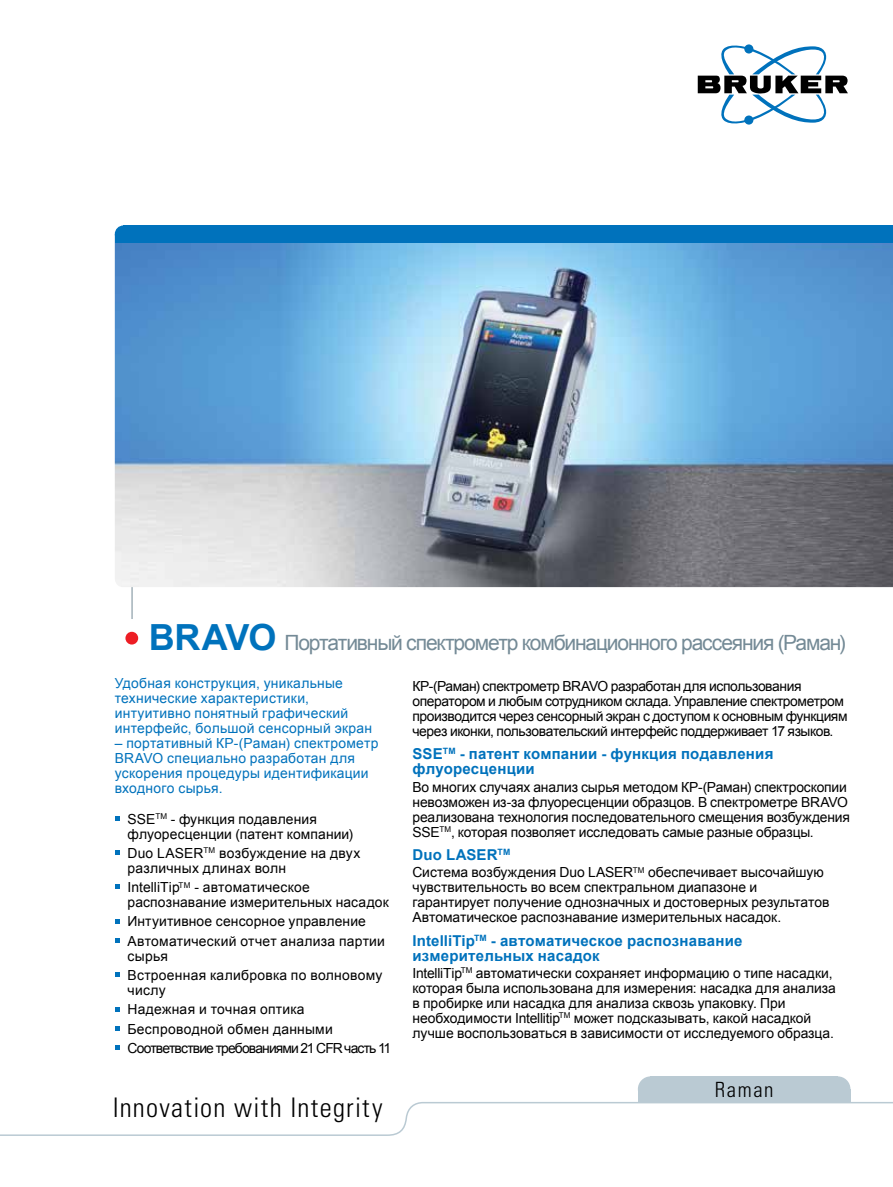
<style>
.page{position:relative;width:893px;height:1187px;background:#fff}
.page>*{position:absolute;margin:0;border:0;box-sizing:border-box;transform-origin:0 0}
.t1{font:300 condensed 27px "Univers";letter-spacing:.05em;color:#000}
.t2{font:21px "Arial";letter-spacing:-.055em;color:#748a96}
.t3{font:300 condensed 21px "Univers";letter-spacing:.075em;color:#000}
.t4{font:700 15px/15px "Arial";letter-spacing:.01em;color:#0072bc}
.t5{font:13.8px/15px "Arial";letter-spacing:-.005em;color:#000}
.t6{font:13.8px/15px "Arial";letter-spacing:-.03em;color:#000}
.t7{font:13.8px/15px "Arial";letter-spacing:.02em;color:#0072bc}
.t8{font:13.8px/19.2px "Arial";letter-spacing:.015em;color:#000}
.t9{font:13.8px/15px "Arial";letter-spacing:.02em;color:#000}
.s1{font-weight:700;font-size:36px;color:#0072bc}
</style>
<div class="page">
<svg style="left:698px;top:44px;width:150px;height:81px"></svg>
<img style="left:115px;top:242px;width:778px;height:345px">
<div style="left:115px;top:225px;width:17px;height:17px;background:#0072bc;border-radius:50%"></div>
<div style="left:123px;top:225px;width:770px;height:17px;background:#0072bc"></div>
<div style="left:115px;top:234px;width:8px;height:8px;background:#0072bc"></div>
<hr style="left:132px;top:587px;width:1px;height:32px;background:#748a96">
<div style="left:125px;top:631px;width:13px;height:13px;background:#ed1d24;border-radius:50%"></div>
<svg style="left:0;top:1101px;width:893px;height:35px"></svg>
<div style="left:638px;top:1089px;width:13px;height:12px;background:#bacad3"></div>
<div style="left:651px;top:1076px;width:187px;height:25px;background:#bacad3"></div>
<div style="left:638px;top:1076px;width:25px;height:25px;background:#bacad3;border-radius:50%"></div>
<div style="left:825px;top:1076px;width:25px;height:25px;background:#bacad3;border-radius:50%"></div>
<div style="left:838px;top:1089px;width:12px;height:12px;background:#bacad3"></div>
<svg style="left:115px;top:816px;width:4px;height:4px"></svg>
<svg style="left:115px;top:850px;width:4px;height:4px"></svg>
<svg style="left:115px;top:884px;width:4px;height:5px"></svg>
<svg style="left:115px;top:919px;width:4px;height:4px"></svg>
<svg style="left:115px;top:938px;width:4px;height:4px"></svg>
<svg style="left:115px;top:972px;width:4px;height:4px"></svg>
<svg style="left:115px;top:1007px;width:4px;height:4px"></svg>
<svg style="left:115px;top:1026px;width:4px;height:4px"></svg>
<svg style="left:115px;top:1045px;width:4px;height:4px"></svg>
<h2 class="t2" style="left:149px;top:629px;width:699px"><span class="s1">BRAVO</span> Портативный спектрометр комбинационного рассеяния (Раман)</h2>
<p class="t7" style="left:115px;top:675px;width:259px">Удобная конструкция, уникальные технические характеристики, интуитивно понятный графический интерфейс, большой сенсорный экран</p>
<p class="t7" style="left:115px;top:735px;width:265px">– портативный КР-(Раман) спектрометр<br>BRAVO специально разработан для ускорения процедуры идентификации входного сырья.</p>
<p class="t5" style="left:128px;top:811px;width:227px">SSE<sup>TM</sup> - функция подавления флуоресценции (патент компании)</p>
<p class="t9" style="left:128px;top:845px;width:234px">Duo LASER<sup>TM</sup> возбуждение на двух различных длинах волн</p>
<p class="t5" style="left:128px;top:879px;width:263px">IntelliTip<sup>TM</sup> - автоматическое распознавание измерительных насадок</p>
<p class="t5" style="left:128px;top:912px;width:259px;line-height:19.2px">Интуитивное сенсорное управление<br>Автоматический отчет анализа партии</p>
<p class="t9" style="left:128px;top:946px;width:256px;line-height:19.2px">сырья<br>Встроенная калибровка по волновому</p>
<p class="t8" style="left:128px;top:980px;width:265px">числу<br>Надежная и точная оптика<br>Беспроводной обмен данными<br>Соответвствие требованиями 21 CFR часть 11</p>
<h1 class="t1" style="left:113px;top:1090px;width:271px">Innovation with Integrity</h1>
<p class="t6" style="left:412px;top:678px;width:437px">КР-(Раман) спектрометр BRAVO разработан для использования оператором и любым сотрудником склада. Управление спектрометром производится через сенсорный экран с доступом к основным функциям через иконки, пользовательский интерфейс поддерживает 17 языков.</p>
<p class="t4" style="left:412px;top:747px;width:362px">SSE<sup>TM</sup> - патент компании - функция подавления флуоресценции</p>
<p class="t5" style="left:412px;top:779px;width:439px">Во многих случаях анализ сырья методом КР-(Раман) спектроскопии невозможен из-за флуоресценции образцов. В спектрометре BRAVO реализована технология последовательного смещения возбуждения SSE<sup>TM</sup>, которая позволяет исследовать самые разные образцы.</p>
<p class="t4" style="left:412px;top:847px;width:99px">Duo LASER<sup>TM</sup></p>
<p class="t5" style="left:412px;top:864px;width:418px">Система возбуждения Duo LASER<sup>TM</sup> обеспечивает высочайшую чувствительность во всем спектральном диапазоне и гарантирует получение однозначных и достоверных результатов Автоматическое распознавание измерительных насадок.</p>
<p class="t4" style="left:412px;top:933px;width:331px">IntelliTip<sup>TM</sup> - автоматическое распознавание измерительных насадок</p>
<p class="t5" style="left:412px;top:965px;width:425px">IntelliTip<sup>TM</sup> автоматически сохраняет информацию о типе насадки, которая была использована для измерения: насадка для анализа в пробирке или насадка для анализа сквозь упаковку. При необходимости Intellitip<sup>TM</sup> может подсказывать, какой насадкой лучше воспользоваться в зависимости от исследуемого образца.</p>
<h2 class="t3" style="left:715px;top:1077px;width:60px">Raman</h2>
</div>
